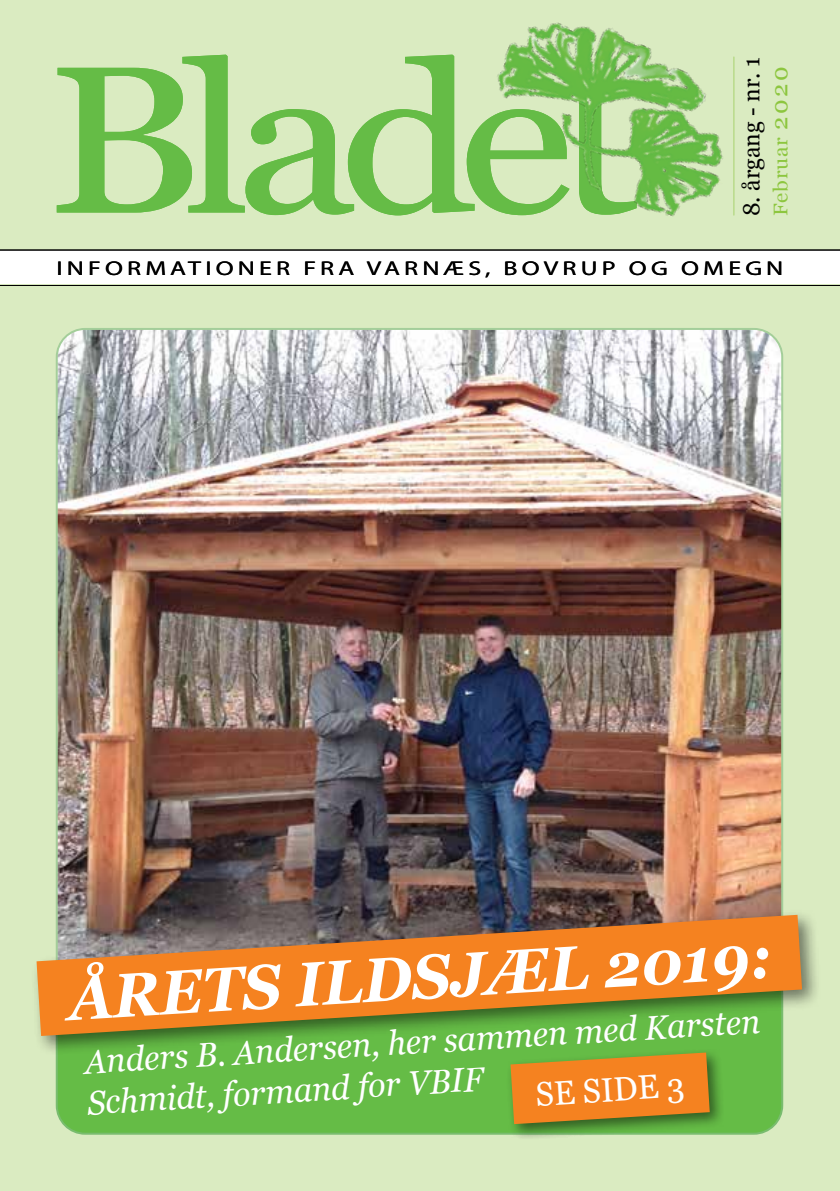
<style>
.page{position:relative;width:840px;height:1191px;background:#fff}
.page>*{position:absolute;margin:0;border:0;box-sizing:border-box;transform-origin:0 0}
.t1{font:italic 700 62px "Georgia";color:#fff;scale:.95 1}
.t2{font:italic 34px/42px "Georgia";color:#fff;scale:.95 1}
.t3{font:34px "Georgia";color:#fff;scale:.95 1}
.t4{font:23.4px "Georgia";color:#000}
.t5{font:20px "Myriad Pro";letter-spacing:.16em;color:#000;scale:1.3 1}
.t6{font:19.8px "Georgia";letter-spacing:.04em;color:#8dc63f;scale:1.06 1}
.s1{font-size:22.4px}
</style>
<div class="page">
<div style="left:0;top:285px;width:839px;height:906px;background:#daebc1"></div>
<div style="left:0;top:0;width:839px;height:249px;background:#daebc1"></div>
<img style="left:505px;top:22px;width:230px;height:195px">
<img style="left:58px;top:329px;width:723px;height:580px">
<hr style="left:0;top:249px;width:839px;height:1px;background:#000">
<hr style="left:0;top:285px;width:839px;height:1px;background:#000">
<svg style="left:57px;top:55px;width:579px;height:160px"></svg>
<hr style="left:733px;top:57px;width:1px;height:158px;background:#b9da89">
<div style="left:57px;top:965px;width:724px;height:168px;background:#65bc46;border-radius:28px"></div>
<div style="left:30px;top:909px;width:792px;height:146px;background:#000;opacity:.5"></div>
<svg style="left:37px;top:914px;width:764px;height:122px;background:#bd8334"></svg>
<div style="left:505px;top:1048px;width:220px;height:92px;background:#000;opacity:.5"></div>
<svg style="left:510px;top:1052px;width:199px;height:72px;background:#d78624"></svg>
<p class="t4" style="left:733px;top:216px;width:160px;rotate:-90deg">8. årgang - nr. 1</p>
<p class="t6" style="left:765px;top:216px;width:143px;rotate:-90deg">Februar <span class="s1">2020</span></p>
<p class="t5" style="left:56px;top:256px;width:560px">INFORMATIONER FRA VARNÆS, BOVRUP OG OMEGN</p>
<h1 class="t1" style="left:65px;top:955px;width:741px;rotate:-4deg">ÅRETS ILDSJÆL 2019:</h1>
<p class="t2" style="left:84px;top:1037px;width:713px;rotate:-3deg">Anders B. Andersen, her sammen med Karsten<br>Schmidt, formand for VBIF</p>
<p class="t3" style="left:534px;top:1068px;width:158px;rotate:-3deg">SE SIDE 3</p>
</div>
